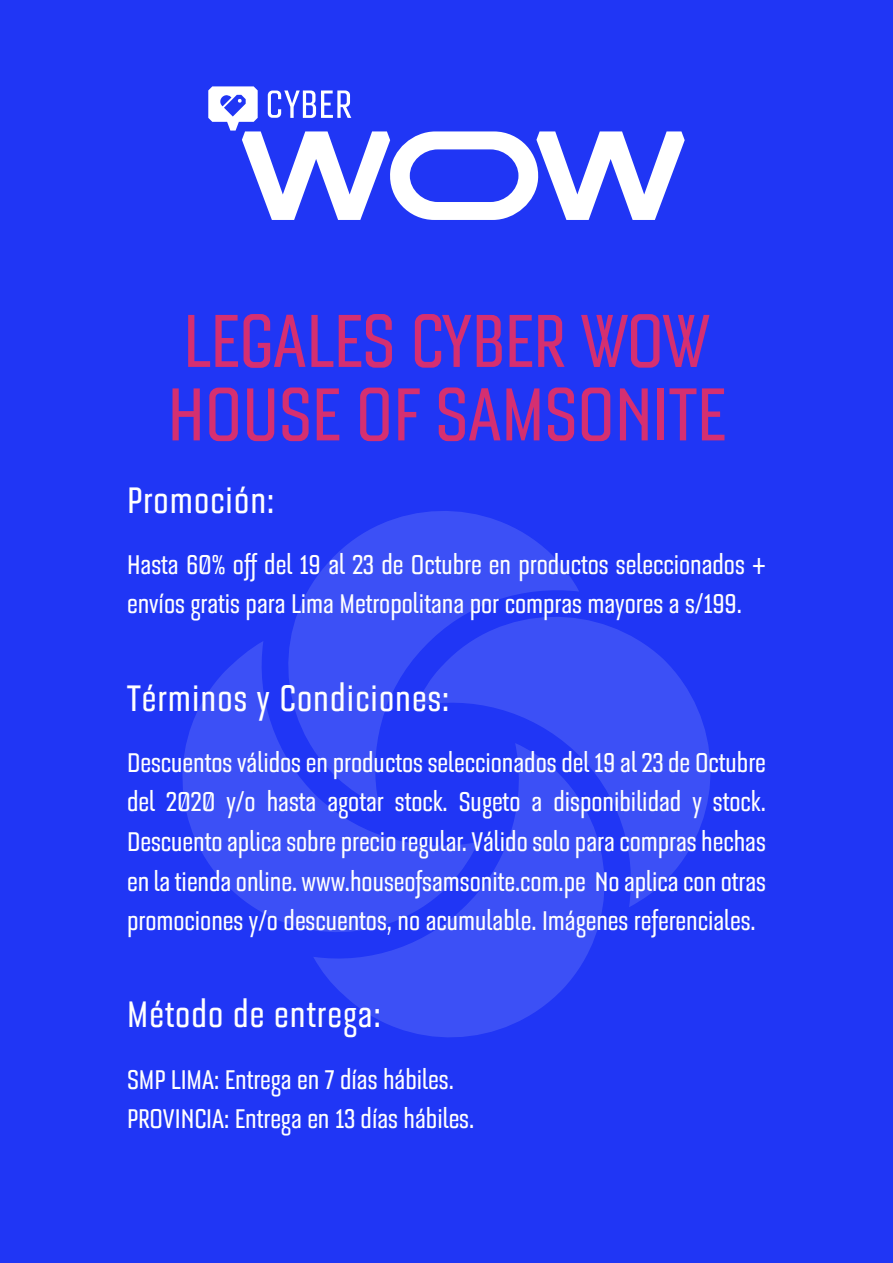
<style>
.page{position:relative;width:893px;height:1263px;background:#2036f5}
.page>*{position:absolute;margin:0;border:0;box-sizing:border-box;transform-origin:0 0}
.t1{font:500 condensed 91.5px/73.5px "Bourgeois";color:#d52f71}
.t2{font:500 condensed 45px "Bourgeois";letter-spacing:.025em;color:#fff}
.t3{font:500 condensed 33px/39.6px "Bourgeois";color:#fff}
</style>
<div class="page">
<svg style="left:313px;top:907px;width:290px;height:130px;fill:#3c50f6"></svg>
<svg style="left:478px;top:619px;width:232px;height:288px;fill:#3c50f6"></svg>
<svg style="left:290px;top:511px;width:289px;height:294px;fill:#3c50f6"></svg>
<svg style="left:182px;top:641px;width:296px;height:308px;fill:#3c50f6"></svg>
<svg style="left:208px;top:86px;width:477px;height:134px"></svg>
<h1 class="t1" style="left:167px;top:312px;width:559px">LEGALES CYBER WOW<br>HOUSE OF SAMSONITE</h1>
<h2 class="t2" style="left:127px;top:477px;width:149px">Promoción:</h2>
<p class="t3" style="left:127px;top:547px;width:640px">Hasta 60% off del 19 al 23 de Octubre en productos seleccionados + envíos gratis para Lima Metropolitana por compras mayores a s/199.</p>
<h2 class="t2" style="left:127px;top:675px;width:324px">Términos y Condiciones:</h2>
<p class="t3" style="left:127px;top:745px;width:640px;text-align:justify">Descuentos válidos en productos seleccionados del 19 al 23 de Octubre del 2020 y/o hasta agotar stock. Sugeto a disponibilidad y stock.<br>Descuento aplica sobre precio regular. Válido solo para compras hechas en la tienda online. www.houseofsamsonite.com.pe No aplica con otras promociones y/o descuentos, no acumulable. Imágenes referenciales.</p>
<h2 class="t2" style="left:127px;top:992px;width:255px">Método de entrega:</h2>
<p class="t3" style="left:127px;top:1062px;width:349px">SMP LIMA: Entrega en 7 días hábiles.<br>PROVINCIA: Entrega en 13 días hábiles.</p>
</div>
